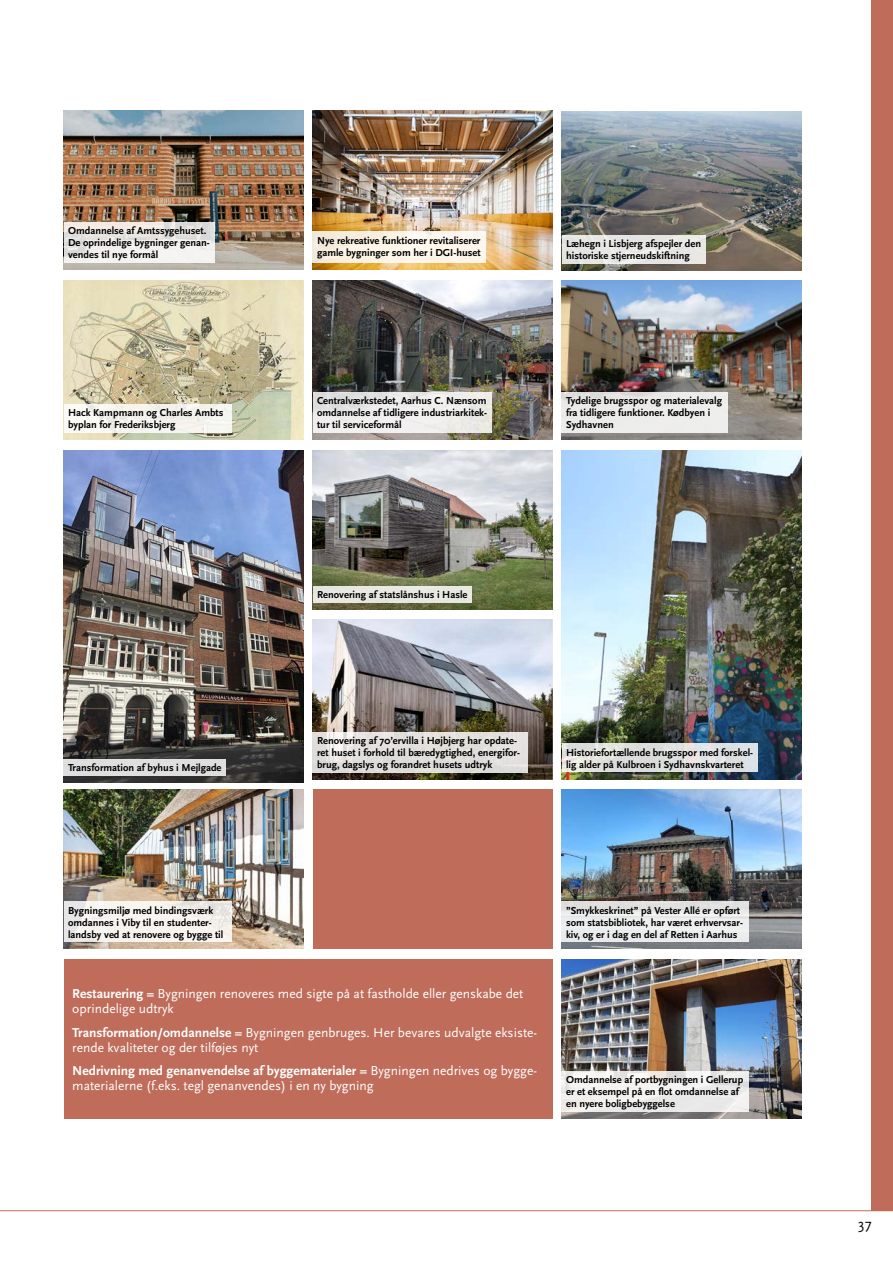
<style>
.page{position:relative;width:893px;height:1263px;background:#fff}
.page>*{position:absolute;margin:0;border:0;box-sizing:border-box;transform-origin:0 0}
.t1{font:15px "Scala Sans OT";color:#000}
.t2{font:13.5px/15px "Scala Sans OT";color:#fff}
.t3{font:700 10.5px/12px "Scala Sans OT";color:#000}
.s1{font-weight:700}
</style>
<div class="page">
<img style="left:562px;top:111px;width:239px;height:159px">
<div style="left:562px;top:235px;width:143px;height:28px;background:#e7e6e4"></div>
<hr style="left:0;top:1210px;width:893px;height:1px;background:#bf6d5a">
<img style="left:64px;top:111px;width:239px;height:159px">
<img style="left:313px;top:111px;width:239px;height:159px">
<img style="left:313px;top:450px;width:239px;height:159px">
<img style="left:64px;top:280px;width:239px;height:159px">
<img style="left:313px;top:280px;width:239px;height:159px">
<img style="left:562px;top:280px;width:239px;height:159px">
<img style="left:64px;top:450px;width:239px;height:332px">
<img style="left:562px;top:450px;width:239px;height:329px">
<img style="left:64px;top:790px;width:239px;height:159px">
<img style="left:313px;top:620px;width:239px;height:159px">
<img style="left:562px;top:790px;width:239px;height:159px">
<img style="left:562px;top:959px;width:239px;height:159px">
<div style="left:313px;top:790px;width:239px;height:159px;background:#bf6d5a"></div>
<div style="left:562px;top:902px;width:187px;height:40px;background:linear-gradient(to right,#e8e9e9,#ebecec)"></div>
<svg style="left:313px;top:732px;width:215px;height:40px;background:#e1e0dd"></svg>
<div style="left:64px;top:759px;width:162px;height:17px;background:#dfdfdf"></div>
<svg style="left:64px;top:902px;width:167px;height:40px;fill:#f7f3ef"></svg>
<div style="left:64px;top:404px;width:167px;height:28px;background:#f5f4ef"></div>
<div style="left:313px;top:586px;width:159px;height:16px;background:#e8e8e2"></div>
<div style="left:313px;top:232px;width:173px;height:31px;background:linear-gradient(to right,#f7eedd,#fef9f0)"></div>
<div style="left:562px;top:392px;width:166px;height:40px;background:#ececeb"></div>
<div style="left:313px;top:392px;width:179px;height:40px;background:linear-gradient(to bottom,#e6e5e5,#f1f0ee)"></div>
<svg style="left:64px;top:222px;width:151px;height:41px;fill:#f3eeea"></svg>
<svg style="left:562px;top:1071px;width:187px;height:41px;fill:#f0eeed"></svg>
<svg style="left:562px;top:744px;width:195px;height:28px;background:#dfe0e0"></svg>
<div style="left:872px;top:0;width:21px;height:1210px;background:#bf6d5a"></div>
<div style="left:64px;top:959px;width:488px;height:159px;background:#bf6d5a"></div>
<p class="t3" style="left:68px;top:225px;width:143px">Omdannelse af Amtssygehuset.<br>De oprindelige bygninger genan&shy;vendes til nye formål</p>
<p class="t3" style="left:68px;top:407px;width:157px">Hack Kampmann og Charles Ambts byplan for Frederiksbjerg</p>
<p class="t3" style="left:317px;top:234px;width:165px">Nye rekreative funktioner revitaliserer gamle bygninger som her i DGI-huset</p>
<p class="t3" style="left:317px;top:395px;width:171px;text-align:justify">Centralværkstedet, Aarhus C. Nænsom omdannelse af tidligere industriarkitek&shy;tur til serviceformål</p>
<p class="t3" style="left:566px;top:237px;width:137px">Læhegn i Lisbjerg afspejler den historiske stjerneudskiftning</p>
<p class="t3" style="left:566px;top:395px;width:157px">Tydelige brugsspor og materialevalg fra tidligere funktioner. Kødbyen i<br>Sydhavnen</p>
<p class="t3" style="left:317px;top:588px;width:152px">Renovering af statslånshus i Hasle</p>
<p class="t3" style="left:68px;top:762px;width:155px">Transformation af byhus i Mejlgade</p>
<p class="t3" style="left:317px;top:734px;width:204px">Renovering af 70’ervilla i Højbjerg har opdate&shy;ret huset i forhold til bæredygtighed, energifor&shy;brug, dagslys og forandret husets udtryk</p>
<p class="t3" style="left:566px;top:746px;width:188px">Historiefortællende brugsspor med forskel&shy;lig alder på Kulbroen i Sydhavnskvarteret</p>
<p class="t3" style="left:68px;top:904px;width:157px">Bygningsmiljø med bindingsværk omdannes i Viby til en studenter&shy;landsby ved at renovere og bygge til</p>
<p class="t2" style="left:72px;top:986px;width:453px"><span class="s1">Restaurering =</span> Bygningen renoveres med sigte på at fastholde eller genskabe det oprindelige udtryk</p>
<p class="t2" style="left:72px;top:1025px;width:466px"><span class="s1">Transformation/omdannelse =</span> Bygningen genbruges. Her bevares udvalgte eksiste&shy;rende kvaliteter og der tilføjes nyt</p>
<p class="t2" style="left:72px;top:1063px;width:466px"><span class="s1">Nedrivning med genanvendelse af byggematerialer =</span> Bygningen nedrives og bygge&shy;materialerne (f.eks. tegl genanvendes) i en ny bygning</p>
<p class="t3" style="left:566px;top:904px;width:178px">”Smykkeskrinet” på Vester Allé er opført som statsbibliotek, har været erhvervsar&shy;kiv, og er i dag en del af Retten i Aarhus</p>
<p class="t3" style="left:566px;top:1074px;width:179px">Omdannelse af portbygningen i Gellerup er et eksempel på en flot omdannelse af en nyere boligbebyggelse</p>
<h1 class="t1" style="left:858px;top:1215px;width:15px">37</h1>
</div>
